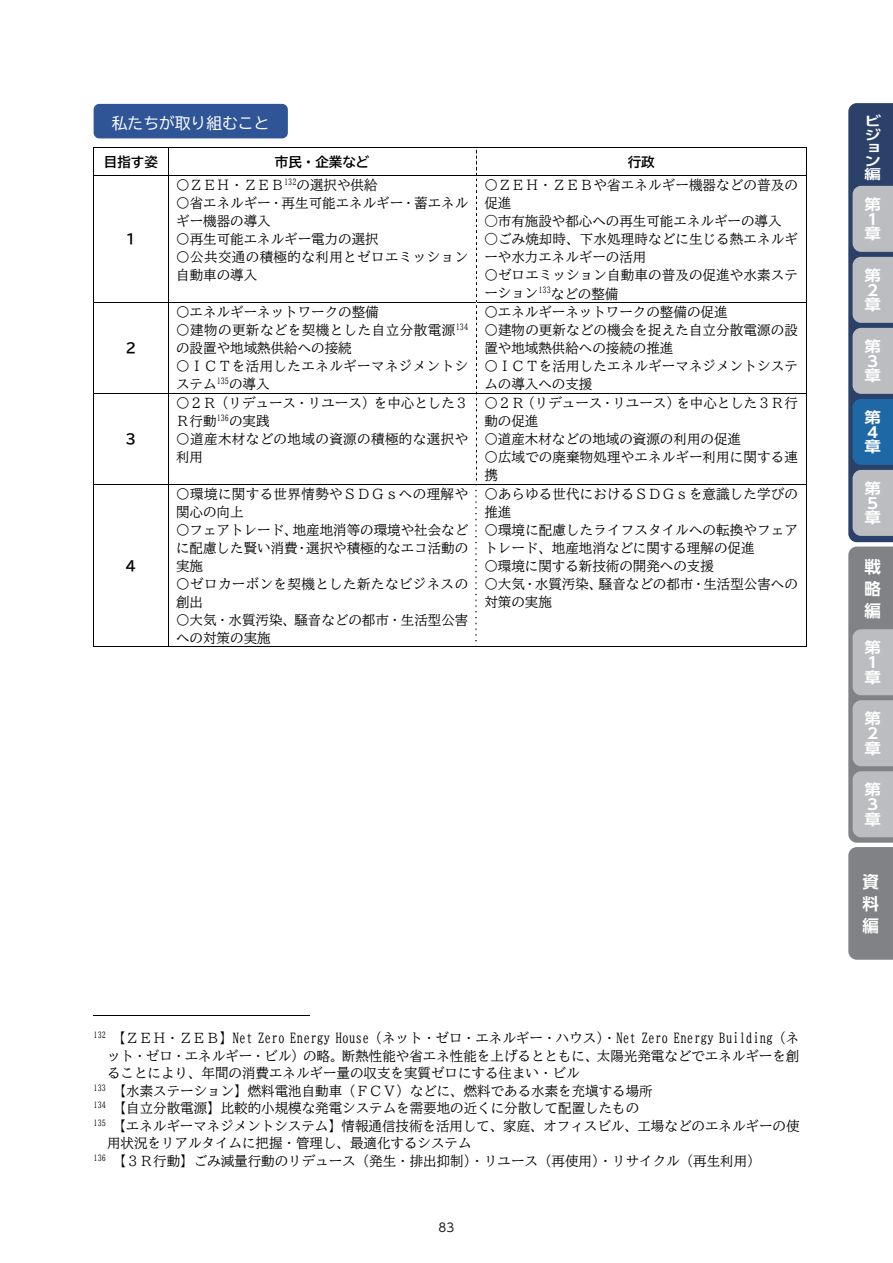
<style>
.page{position:relative;width:893px;height:1263px;background:#fff}
.page>*{position:absolute;margin:0;border:0;box-sizing:border-box;transform-origin:0 0}
.t1{font:700 16.5px/22px "UD Shin Go Pro De";color:#fff;text-align:justify}
.t2{font:15.75px "BIZ UD Gothic";color:#fff}
.t3{font:15.75px "Yu Mincho";color:#000}
.t4{font:700 14.85px/14.9px "UD Shin Go Pro De";color:#fff;scale:1.11 1}
.t5{font:13.5px/18px "BIZ UD Mincho Medium";color:#000}
.t6{font:13.5px/18px "BIZ UD Mincho Medium";letter-spacing:.025em;color:#000}
.t7{font:13.5px "BIZ UD Gothic Bold";color:#000}
.t8{font:700 13.2px/13.2px "UD Shin Go Pro De";color:#fff;scale:1.25 1}
.t9{font:12px "UD Shin Go Pro";color:#231f20}
</style>
<div class="page">
<hr style="left:94px;top:148px;width:712px;height:1px;background:#000">
<svg style="left:168px;top:149px;width:1px;height:26px"></svg>
<svg style="left:806px;top:148px;width:1px;height:27px"></svg>
<hr style="left:94px;top:175px;width:712px;height:1px;background:#000">
<hr style="left:94px;top:176px;width:1px;height:126px;background:#000">
<hr style="left:168px;top:176px;width:1px;height:126px;background:#000">
<hr style="left:806px;top:176px;width:1px;height:126px;background:#000">
<hr style="left:94px;top:302px;width:712px;height:1px;background:#000">
<hr style="left:94px;top:303px;width:1px;height:90px;background:#000">
<hr style="left:168px;top:303px;width:1px;height:90px;background:#000">
<hr style="left:806px;top:303px;width:1px;height:90px;background:#000">
<hr style="left:94px;top:393px;width:712px;height:1px;background:#000">
<hr style="left:94px;top:394px;width:1px;height:90px;background:#000">
<hr style="left:168px;top:394px;width:1px;height:90px;background:#000">
<svg style="left:476px;top:148px;width:1px;height:335px"></svg>
<hr style="left:806px;top:394px;width:1px;height:90px;background:#000">
<hr style="left:94px;top:484px;width:712px;height:1px;background:#000">
<hr style="left:94px;top:484px;width:1px;height:163px;background:#000">
<hr style="left:94px;top:646px;width:74px;height:1px;background:#000">
<hr style="left:168px;top:484px;width:1px;height:163px;background:#000">
<hr style="left:168px;top:646px;width:308px;height:1px;background:#000">
<img style="left:475px;top:483px;width:2px;height:163px">
<hr style="left:476px;top:646px;width:330px;height:1px;background:#000">
<hr style="left:806px;top:484px;width:1px;height:163px;background:#000">
<hr style="left:94px;top:1015px;width:216px;height:1px;background:#000">
<div style="left:94px;top:104px;width:194px;height:34px;background:#2f5597;border-radius:6px"></div>
<svg style="left:848px;top:103px;width:45px;height:857px;background:#8f99a5"></svg>
<p class="t2" style="left:112px;top:115px;width:159px">私たちが取り組むこと</p>
<p class="t7" style="left:104px;top:155px;width:56px">目指す姿</p>
<p class="t7" style="left:275px;top:155px;width:96px">市民・企業など</p>
<p class="t7" style="left:628px;top:155px;width:29px">行政</p>
<p class="t7" style="left:124px;top:232px;width:15px">１</p>
<p class="t7" style="left:124px;top:341px;width:15px">２</p>
<p class="t7" style="left:124px;top:432px;width:15px">３</p>
<p class="t7" style="left:124px;top:559px;width:15px">４</p>
<p class="t5" style="left:176px;top:176px;width:294px">〇ＺＥＨ・ＺＥＢ<sup>132</sup>の選択や供給<br>〇省エネルギー・再生可能エネルギー・蓄エネルギー機器の導入<br>〇再生可能エネルギー電力の選択<br>〇公共交通の積極的な利用とゼロエミッション自動車の導入</p>
<p class="t5" style="left:484px;top:176px;width:315px">〇ＺＥＨ・ＺＥＢや省エネルギー機器などの普及の促進</p>
<p class="t5" style="left:484px;top:212px;width:299px">○市有施設や都心への再生可能エネルギーの導入</p>
<p class="t5" style="left:484px;top:230px;width:315px">○ごみ焼却時、下水処理時などに生じる熱エネルギーや水力エネルギーの活用<br>〇ゼロエミッション自動車の普及の促進や水素ステーション<sup>133</sup>などの整備</p>
<p class="t6" style="left:176px;top:303px;width:294px">〇エネルギーネットワークの整備<br>〇建物の更新などを契機とした自立分散電源<sup>134</sup>の設置や地域熱供給への接続<br>〇ＩＣＴを活用したエネルギーマネジメントシステム<sup>135</sup>の導入</p>
<p class="t5" style="left:484px;top:303px;width:315px">〇エネルギーネットワークの整備の促進<br>〇建物の更新などの機会を捉えた自立分散電源の設置や地域熱供給への接続の推進<br>〇ＩＣＴを活用したエネルギーマネジメントシステムの導入への支援</p>
<p class="t5" style="left:176px;top:394px;width:294px">〇２Ｒ（リデュース・リユース）を中心とした３<br>Ｒ行動<sup>136</sup>の実践<br>〇道産木材などの地域の資源の積極的な選択や利用</p>
<p class="t5" style="left:484px;top:394px;width:315px">〇２Ｒ（リデュース・リユース）を中心とした３Ｒ行動の促進<br>〇道産木材などの地域の資源の利用の促進<br>〇広域での廃棄物処理やエネルギー利用に関する連携</p>
<p class="t5" style="left:176px;top:485px;width:294px">〇環境に関する世界情勢やＳＤＧｓへの理解や関心の向上<br>〇フェアトレード、地産地消等の環境や社会などに配慮した賢い消費・選択や積極的なエコ活動の実施<br>〇ゼロカーボンを契機とした新たなビジネスの創出<br>〇大気・水質汚染、騒音などの都市・生活型公害への対策の実施</p>
<p class="t5" style="left:484px;top:485px;width:315px">〇あらゆる世代におけるＳＤＧｓを意識した学びの推進<br>〇環境に配慮したライフスタイルへの転換やフェアトレード、地産地消などに関する理解の促進<br>〇環境に関する新技術の開発への支援<br>〇大気・水質汚染、騒音などの都市・生活型公害への対策の実施</p>
<p class="t5" style="left:94px;top:1029px;width:707px"><sup>132</sup> 【ＺＥＨ・ＺＥＢ】Net Zero Energy House（ネット・ゼロ・エネルギー・ハウス）・Net Zero Energy Building（ネ</p>
<p class="t5" style="left:107px;top:1046px;width:694px">ット・ゼロ・エネルギー・ビル）の略。断熱性能や省エネ性能を上げるとともに、太陽光発電などでエネルギーを創</p>
<p class="t5" style="left:107px;top:1064px;width:474px">ることにより、年間の消費エネルギー量の収支を実質ゼロにする住まい・ビル</p>
<p class="t5" style="left:94px;top:1081px;width:561px"><sup>133</sup> 【水素ステーション】燃料電池自動車（ＦＣＶ）などに、燃料である水素を充塡する場所</p>
<p class="t5" style="left:94px;top:1099px;width:547px"><sup>134</sup> 【自立分散電源】比較的小規模な発電システムを需要地の近くに分散して配置したもの</p>
<p class="t5" style="left:94px;top:1117px;width:707px"><sup>135</sup> 【エネルギーマネジメントシステム】情報通信技術を活用して、家庭、オフィスビル、工場などのエネルギーの使</p>
<p class="t5" style="left:107px;top:1134px;width:366px">用状況をリアルタイムに把握・管理し、最適化するシステム</p>
<p class="t5" style="left:94px;top:1152px;width:669px"><sup>136</sup> 【３Ｒ行動】ごみ減量行動のリデュース（発生・排出抑制）・リユース（再使用）・リサイクル（再生利用）</p>
<p class="t3" style="left:438px;top:1209px;width:19px">84</p>
<p class="t9" style="left:439px;top:1218px;width:17px">83</p>
<p class="t8" style="left:864px;top:114px;width:15px">ビジョン編</p>
<p class="t4" style="left:864px;top:196px;width:16px">第<br>１章</p>
<p class="t4" style="left:864px;top:267px;width:16px">第<br>２章</p>
<p class="t4" style="left:864px;top:338px;width:16px">第<br>３章</p>
<p class="t4" style="left:864px;top:409px;width:16px">第<br>４章</p>
<p class="t4" style="left:864px;top:480px;width:16px">第<br>５章</p>
<p class="t1" style="left:864px;top:555px;width:18px">戦略編</p>
<p class="t4" style="left:864px;top:639px;width:16px">第<br>１章</p>
<p class="t4" style="left:864px;top:710px;width:16px">第<br>２章</p>
<p class="t4" style="left:864px;top:781px;width:16px">第<br>３章</p>
<p class="t1" style="left:862px;top:870px;width:18px">資料編</p>
</div>
